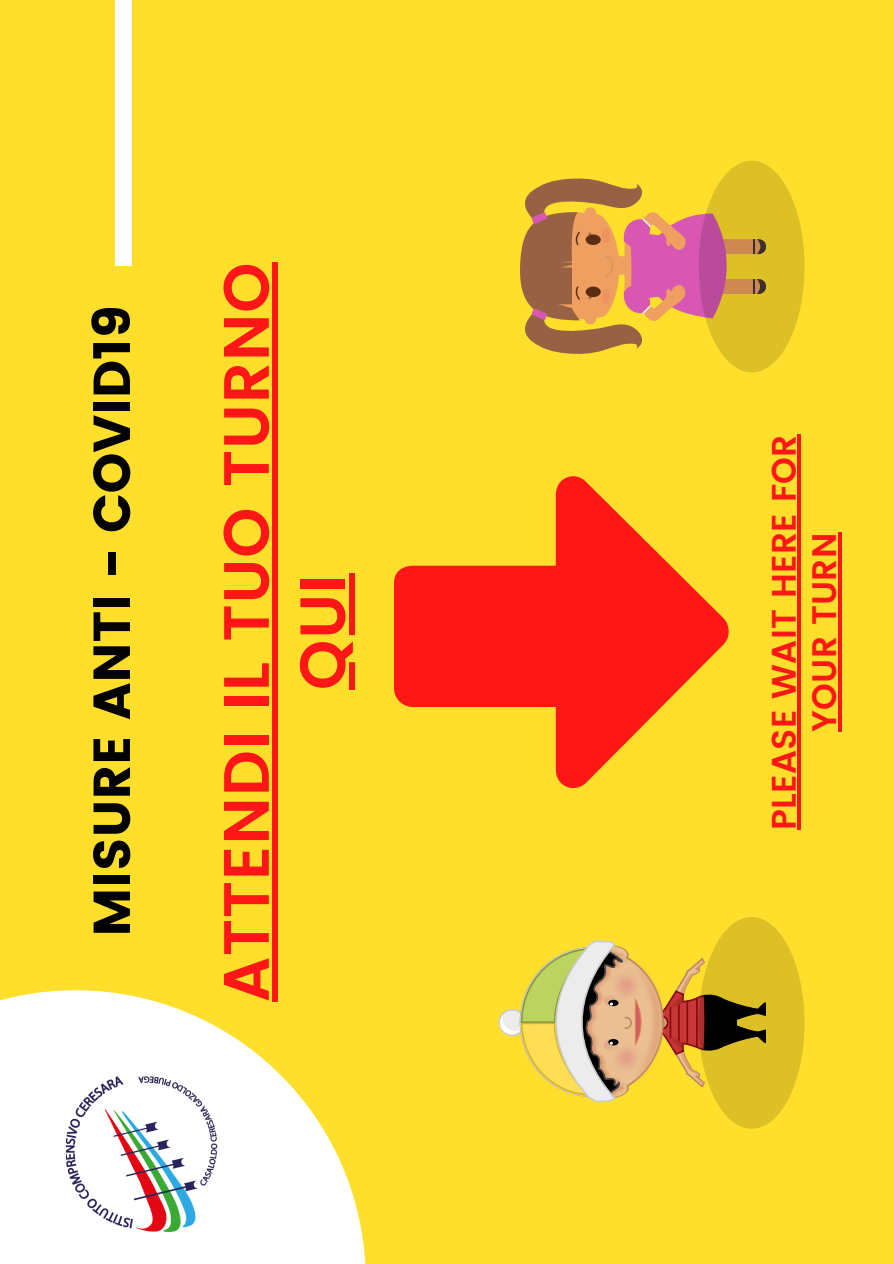
<style>
.page{position:relative;width:894px;height:1264px;background:#fff}
.page>*{position:absolute;margin:0;border:0;box-sizing:border-box;transform-origin:0 0}
.t1{font:600 63.9px/76.2px "Poppins";letter-spacing:.01em;color:#ff1616;text-align:center}
.t2{font:51.9px "Poppins";color:#020202}
.t3{font:600 34.05px/40.5px "Poppins";letter-spacing:.01em;color:#ff1616;text-align:center}
</style>
<div class="page">
<div style="left:0;top:0;width:893px;height:1263px;background:#ffdf2b"></div>
<svg style="left:0;top:990px;width:365px;height:273px;fill:#fff"></svg>
<svg style="left:394px;top:476px;width:334px;height:312px;fill:#ff1616"></svg>
<svg style="left:520px;top:161px;width:284px;height:211px"></svg>
<svg style="left:498px;top:917px;width:306px;height:211px"></svg>
<div style="left:115px;top:0;width:8px;height:266px;background:#fff"></div>
<div style="left:123px;top:0;width:9px;height:266px;background:#fff"></div>
<img style="left:66px;top:1062px;width:160px;height:169px">
<div style="left:272px;top:262px;width:6px;height:739px;background:#ff1616"></div>
<svg style="left:349px;top:574px;width:5px;height:116px"></svg>
<hr style="left:797px;top:434px;width:3px;height:396px;background:#ff1616">
<svg style="left:838px;top:532px;width:3px;height:199px"></svg>
<p class="t2" style="left:82px;top:936px;width:633px;rotate:-90deg">MISURE ANTI - COVID19</p>
<p class="t1" style="left:208px;top:1001px;width:740px;rotate:-90deg">ATTENDI IL TUO TURNO<br>QUI</p>
<p class="t3" style="left:763px;top:830px;width:397px;rotate:-90deg">PLEASE WAIT HERE FOR<br>YOUR TURN</p>
</div>
